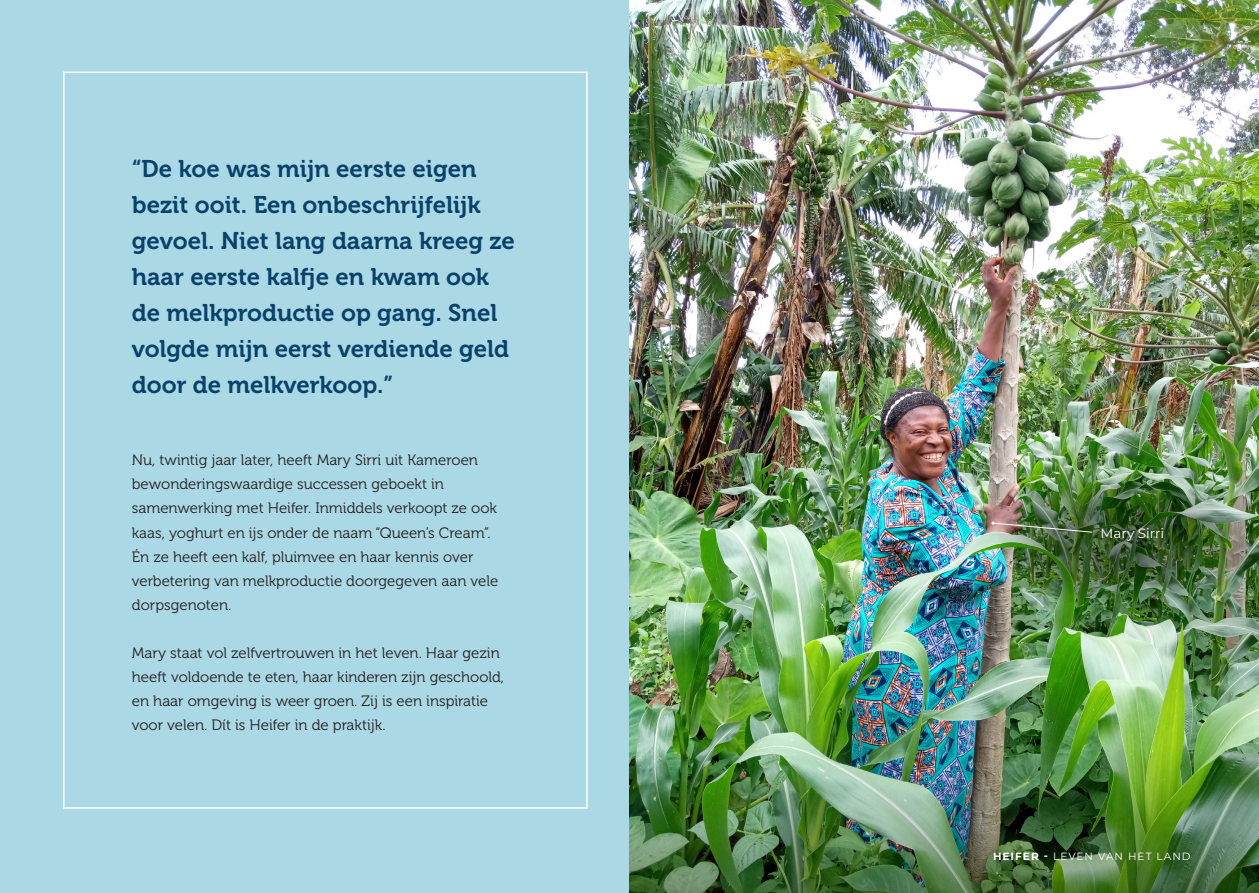
<style>
.page{position:relative;width:1259px;height:893px;background:#fff}
.page>*{position:absolute;margin:0;border:0;box-sizing:border-box;transform-origin:0 0}
.t1{font:24px/36px "Museo 700";color:#094169}
.t2{font:15px/24px "Museo 300";color:#231f20}
.t3{font:13.5px "Montserrat";color:#fff}
.t4{font:10.5px "Montserrat";letter-spacing:.1em;color:#fff}
.s1{font-weight:700}
</style>
<div class="page">
<div style="left:0;top:0;width:629px;height:893px;background:#aad8e5"></div>
<img style="left:629px;top:0;width:630px;height:740px">
<div style="left:983px;top:513px;width:117px;height:29px;background:#231f20;opacity:.42"></div>
<img style="left:991px;top:474px;width:268px;height:131px">
<div style="left:1092px;top:519px;width:80px;height:31px;background:#231f20;opacity:.42"></div>
<img style="left:629px;top:740px;width:630px;height:153px">
<p class="t1" style="left:132px;top:151px;width:385px">“De koe was mijn eerste eigen bezit ooit. Een onbeschrijfelijk gevoel. Niet lang daarna kreeg ze haar eerste kalfje en kwam ook de melkproductie op gang. Snel volgde mijn eerst verdiende geld door de melkverkoop.”</p>
<p class="t2" style="left:132px;top:449px;width:368px">Nu, twintig jaar later, heeft Mary Sirri uit Kameroen bewonderingswaardige successen geboekt in samenwerking met Heifer. Inmiddels verkoopt ze ook kaas, yoghurt en ijs onder de naam “Queen’s Cream”.<br>Én ze heeft een kalf, pluimvee en haar kennis over verbetering van melkproductie doorgegeven aan vele dorpsgenoten.</p>
<p class="t2" style="left:132px;top:641px;width:374px">Mary staat vol zelfvertrouwen in het leven. Haar gezin heeft voldoende te eten, haar kinderen zijn geschoold, en haar omgeving is weer groen. Zij is een inspiratie voor velen. Dít is Heifer in de praktijk.</p>
<p class="t3" style="left:1100px;top:524px;width:65px">Mary Sirri</p>
<p class="t4" style="left:993px;top:850px;width:199px"><span class="s1">HEIFER -</span> LEVEN VAN HET LAND</p>
</div>
